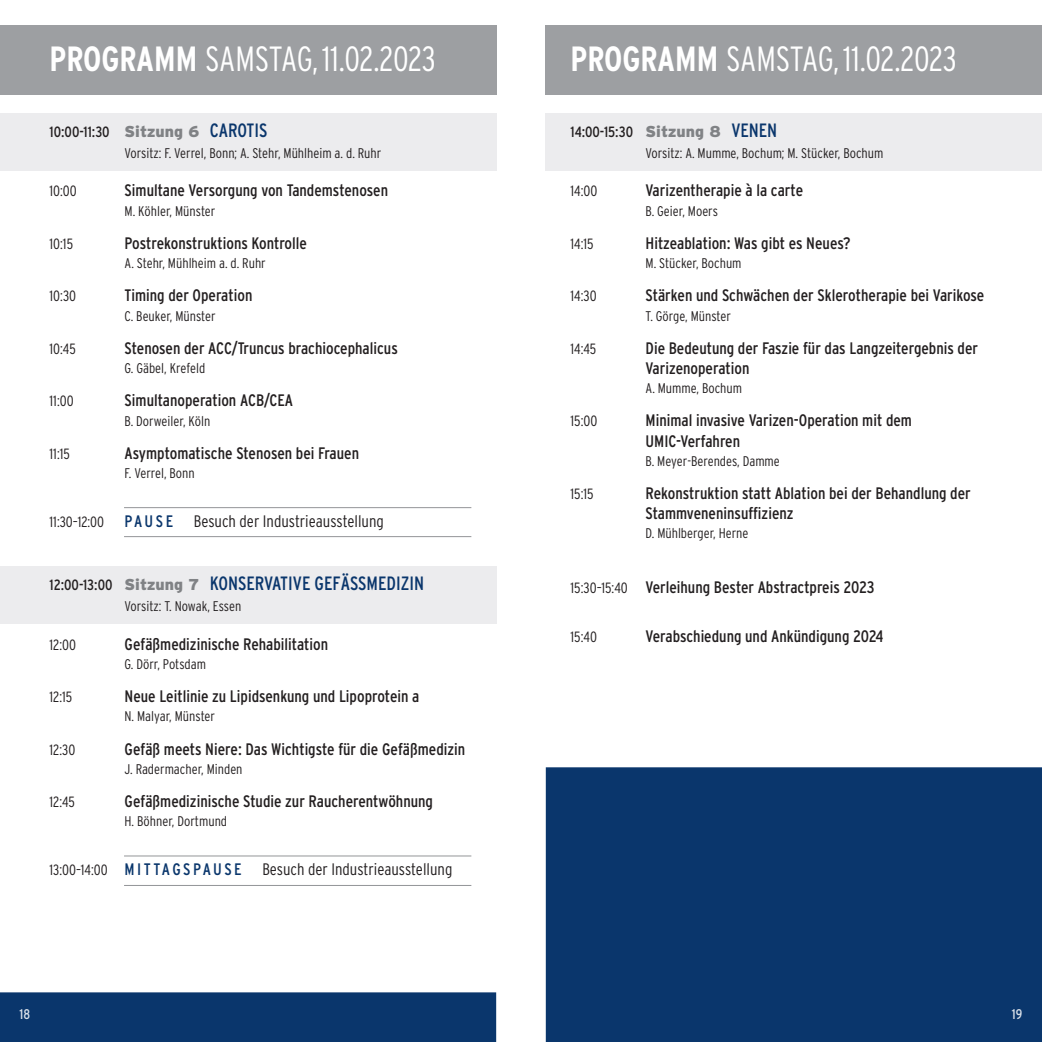
<style>
.page{position:relative;width:1042px;height:1042px;background:#fff}
.page>*{position:absolute;margin:0;border:0;box-sizing:border-box;transform-origin:0 0}
.t1{font:300 condensed 35px "Interstate Plus";letter-spacing:-.01em;color:#fff;scale:.96 1}
.t2{font:condensed 19.25px "Interstate Plus";color:#0a366c}
.t3{font:condensed 16.62px "Interstate Plus";color:#231f20}
.t4{font:300 condensed 16.62px "Interstate Plus";color:#231f20}
.t5{font:300 condensed 14.88px "Interstate Plus";color:#231f20}
.t6{font:condensed 14.88px "Interstate Plus";color:#231f20}
.t7{font:300 condensed 14px "Interstate Plus";color:#231f20}
.t8{font:condensed 14px "Interstate Plus";color:rgb(255 255 255/.85)}
.s1{font-weight:700}
.s2{font-weight:900;font-stretch:normal;font-size:15.75px;color:#808285}
.s3{font-size:19.25px;color:#0a366c}
.s4{font-size:14.88px}
.s5{font-weight:400;color:#0a366c}
.s6{font-size:14.88px;color:#231f20}
.s7{font-weight:300;font-size:14.88px}
</style>
<div class="page">
<div style="left:0;top:566px;width:496px;height:57px;background:#ececee"></div>
<div style="left:0;top:113px;width:496px;height:57px;background:#ececee"></div>
<div style="left:0;top:25px;width:496px;height:69px;background:#9d9fa2"></div>
<div style="left:546px;top:767px;width:496px;height:275px;background:#0a366c"></div>
<div style="left:0;top:992px;width:496px;height:50px;background:#0a366c"></div>
<div style="left:546px;top:25px;width:496px;height:69px;background:#9d9fa2"></div>
<div style="left:546px;top:113px;width:496px;height:57px;background:#ececee"></div>
<hr style="left:124px;top:507px;width:347px;height:1px;background:#939598">
<hr style="left:124px;top:536px;width:347px;height:1px;background:#939598">
<hr style="left:124px;top:855px;width:347px;height:1px;background:#939598">
<hr style="left:124px;top:885px;width:347px;height:1px;background:#939598">
<p class="t1" style="left:50px;top:45px;width:404px"><span class="s1">PROGRAMM</span> SAMSTAG,11.02.2023</p>
<p class="t6" style="left:50px;top:126px;width:219px">10:00-11:30 <span class="s2">Sitzung 6</span> <span class="s3">CAROTIS</span></p>
<p class="t7" style="left:125px;top:148px;width:258px">Vorsitz: F. Verrel, Bonn; A. Stehr, Mühlheim a. d. Ruhr</p>
<p class="t5" style="left:50px;top:185px;width:29px">10:00</p>
<p class="t3" style="left:125px;top:184px;width:265px">Simultane Versorgung von Tandemstenosen</p>
<p class="t7" style="left:125px;top:205px;width:92px">M. Köhler, Münster</p>
<p class="t5" style="left:50px;top:238px;width:25px">10:15</p>
<p class="t3" style="left:125px;top:237px;width:184px">Postrekonstruktions Kontrolle</p>
<p class="t7" style="left:125px;top:258px;width:143px">A. Stehr, Mühlheim a. d. Ruhr</p>
<p class="t5" style="left:50px;top:290px;width:28px">10:30</p>
<p class="t3" style="left:125px;top:289px;width:129px">Timing der Operation</p>
<p class="t7" style="left:125px;top:310px;width:93px">C. Beuker, Münster</p>
<p class="t5" style="left:50px;top:343px;width:28px">10:45</p>
<p class="t3" style="left:125px;top:342px;width:275px">Stenosen der ACC/Truncus brachiocephalicus</p>
<p class="t7" style="left:125px;top:363px;width:82px">G. Gäbel, Krefeld</p>
<p class="t5" style="left:50px;top:395px;width:26px">11:00</p>
<p class="t3" style="left:125px;top:394px;width:170px">Simultanoperation ACB/CEA</p>
<p class="t7" style="left:125px;top:415px;width:87px">B. Dorweiler, Köln</p>
<p class="t5" style="left:50px;top:448px;width:22px">11:15</p>
<p class="t3" style="left:125px;top:447px;width:236px">Asymptomatische Stenosen bei Frauen</p>
<p class="t7" style="left:125px;top:468px;width:72px">F. Verrel, Bonn</p>
<p class="t4" style="left:50px;top:515px;width:336px"><span class="s4">11:30–12:00</span> <span class="s5">PAUSE</span> Besuch der Industrieausstellung</p>
<p class="t2" style="left:50px;top:576px;width:376px"><span class="s6">12:00-13:00</span> <span class="s2">Sitzung 7</span> KONSERVATIVE GEFÄSSMEDIZIN</p>
<p class="t7" style="left:125px;top:601px;width:118px">Vorsitz: T. Nowak, Essen</p>
<p class="t5" style="left:50px;top:639px;width:28px">12:00</p>
<p class="t3" style="left:125px;top:637px;width:205px">Gefäßmedizinische Rehabilitation</p>
<p class="t7" style="left:125px;top:659px;width:83px">G. Dörr, Potsdam</p>
<p class="t5" style="left:50px;top:691px;width:24px">12:15</p>
<p class="t3" style="left:125px;top:690px;width:296px">Neue Leitlinie zu Lipidsenkung und Lipoprotein a</p>
<p class="t7" style="left:125px;top:711px;width:92px">N. Malyar, Münster</p>
<p class="t5" style="left:50px;top:744px;width:27px">12:30</p>
<p class="t3" style="left:125px;top:742px;width:342px">Gefäß meets Niere: Das Wichtigste für die Gefäßmedizin</p>
<p class="t7" style="left:125px;top:764px;width:119px">J. Radermacher, Minden</p>
<p class="t5" style="left:50px;top:796px;width:27px">12:45</p>
<p class="t3" style="left:125px;top:795px;width:310px">Gefäßmedizinische Studie zur Raucherentwöhnung</p>
<p class="t7" style="left:125px;top:816px;width:104px">H. Böhner, Dortmund</p>
<p class="t4" style="left:50px;top:863px;width:404px"><span class="s4">13:00–14:00</span> <span class="s5">MITTAGSPAUSE</span> Besuch der Industrieausstellung</p>
<p class="t1" style="left:570px;top:45px;width:404px"><span class="s1">PROGRAMM</span> SAMSTAG,11.02.2023</p>
<p class="t6" style="left:570px;top:126px;width:208px">14:00-15:30 <span class="s2">Sitzung 8</span> <span class="s3">VENEN</span></p>
<p class="t7" style="left:645px;top:148px;width:239px">Vorsitz: A. Mumme, Bochum; M. Stücker, Bochum</p>
<p class="t5" style="left:570px;top:185px;width:28px">14:00</p>
<p class="t3" style="left:645px;top:184px;width:159px">Varizentherapie à la carte</p>
<p class="t7" style="left:645px;top:205px;width:74px">B. Geier, Moers</p>
<p class="t5" style="left:570px;top:238px;width:25px">14:15</p>
<p class="t3" style="left:645px;top:237px;width:207px">Hitzeablation: Was gibt es Neues?</p>
<p class="t7" style="left:645px;top:258px;width:97px">M. Stücker, Bochum</p>
<p class="t5" style="left:570px;top:290px;width:28px">14:30</p>
<p class="t3" style="left:645px;top:289px;width:340px">Stärken und Schwächen der Sklerotherapie bei Varikose</p>
<p class="t7" style="left:645px;top:310px;width:87px">T. Görge, Münster</p>
<p class="t5" style="left:570px;top:343px;width:27px">14:45</p>
<p class="t3" style="left:645px;top:342px;width:334px">Die Bedeutung der Faszie für das Langzeitergebnis der</p>
<p class="t3" style="left:645px;top:362px;width:105px">Varizenoperation</p>
<p class="t7" style="left:645px;top:383px;width:98px">A. Mumme, Bochum</p>
<p class="t5" style="left:570px;top:416px;width:28px">15:00</p>
<p class="t3" style="left:645px;top:414px;width:268px">Minimal invasive Varizen-Operation mit dem</p>
<p class="t3" style="left:645px;top:434px;width:96px">UMIC-Verfahren</p>
<p class="t7" style="left:645px;top:456px;width:136px">B. Meyer-Berendes, Damme</p>
<p class="t5" style="left:570px;top:488px;width:25px">15:15</p>
<p class="t3" style="left:645px;top:487px;width:327px">Rekonstruktion statt Ablation bei der Behandlung der</p>
<p class="t3" style="left:645px;top:507px;width:150px">Stammveneninsuffizienz</p>
<p class="t7" style="left:645px;top:528px;width:104px">D. Mühlberger, Herne</p>
<p class="t3" style="left:570px;top:581px;width:305px"><span class="s7">15:30–15:40</span> Verleihung Bester Abstractpreis 2023</p>
<p class="t5" style="left:570px;top:631px;width:28px">15:40</p>
<p class="t3" style="left:645px;top:630px;width:239px">Verabschiedung und Ankündigung 2024</p>
<p class="t8" style="left:20px;top:1008px;width:12px">18</p>
<p class="t8" style="left:1012px;top:1008px;width:12px">19</p>
</div>
